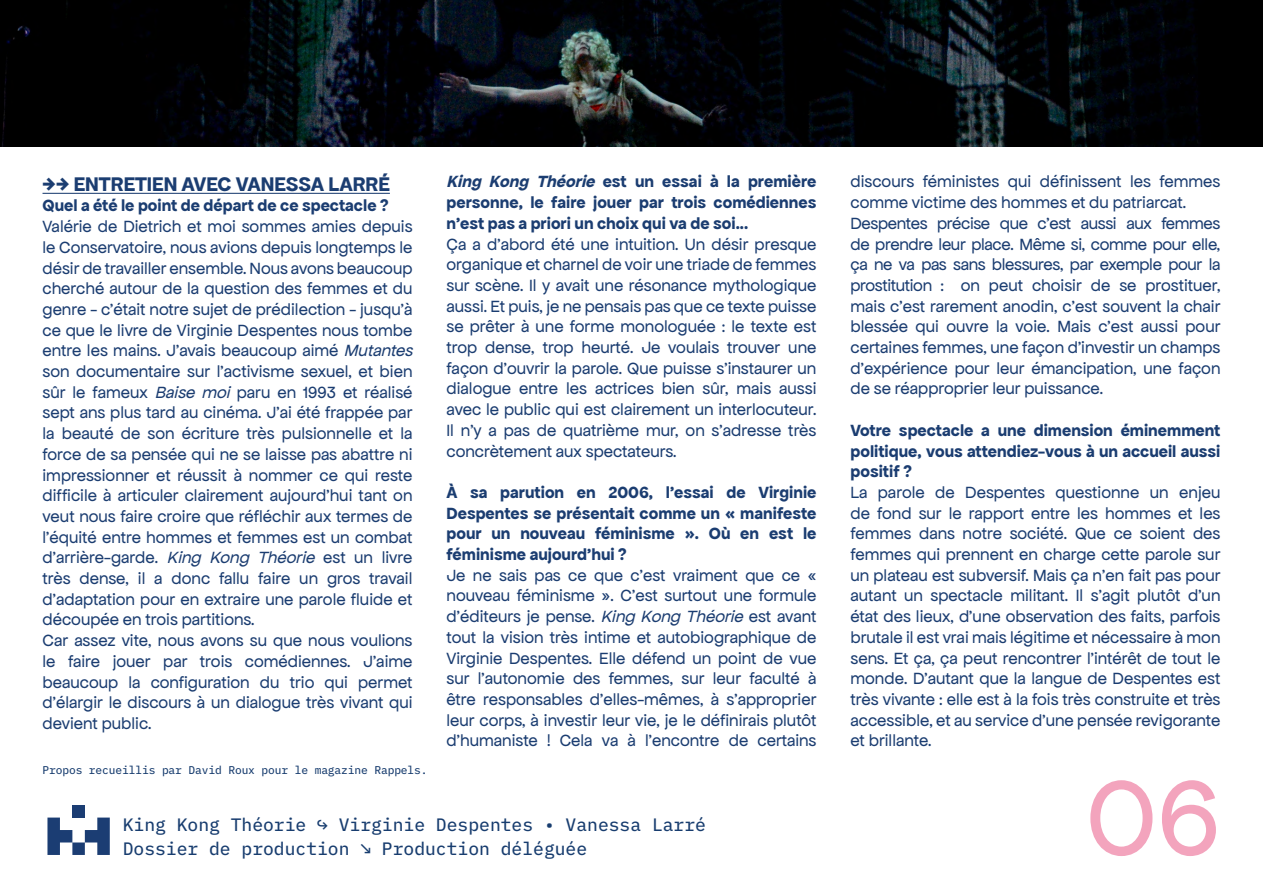
<style>
.page{position:relative;width:1263px;height:893px;background:#fff}
.page>*{position:absolute;margin:0;border:0;box-sizing:border-box;transform-origin:0 0}
.t1{font:112.5px "Apfel Grotezk";color:#f3a4bd}
.t2{font:700 21px "Apfel Grotezk";color:#1b3d71}
.t3{font:18px/24px "IBM Plex Mono Text";color:#183d6f}
.t4{font:17.25px/20.7px "Apfel Grotezk";color:#1b3d71;text-align:justify}
.t5{font:700 17.25px/20.7px "Apfel Grotezk";color:#1b3d71;text-align:justify}
.t6{font:11.25px "IBM Plex Mono Text";letter-spacing:-.01em;color:#183d6f}
.s1{font-style:italic}
</style>
<div class="page">
<svg style="left:47px;top:817px;width:63px;height:38px"></svg>
<div style="left:72px;top:805px;width:13px;height:12px;background:#1b3d73"></div>
<hr style="left:43px;top:193px;width:347px;height:1px;background:#1b3d71">
<img style="left:0;top:0;width:1263px;height:147px">
<p class="t2" style="left:43px;top:172px;width:349px">→→ ENTRETIEN AVEC VANESSA LARRÉ</p>
<p class="t5" style="left:43px;top:195px;width:347px">Quel a été le point de départ de ce spectacle ?</p>
<p class="t4" style="left:43px;top:216px;width:376px;text-align:left">Valérie de Dietrich et moi sommes amies depuis le Conservatoire, nous avions depuis longtemps le désir de travailler ensemble. Nous avons beaucoup cherché autour de la question des femmes et du genre - c’était notre sujet de prédilection - jusqu’à ce que le livre de Virginie Despentes nous tombe entre les mains. J’avais beaucoup aimé <span class="s1">Mutantes </span>son documentaire sur l’activisme sexuel, et bien sûr le fameux <span class="s1">Baise moi</span> paru en 1993 et réalisé sept ans plus tard au cinéma. J’ai été frappée par la beauté de son écriture très pulsionnelle et la force de sa pensée qui ne se laisse pas abattre ni impressionner et réussit à nommer ce qui reste difficile à articuler clairement aujourd'hui tant on veut nous faire croire que réfléchir aux termes de l’équité entre hommes et femmes est un combat d’arrière-garde. <span class="s1">King Kong Théorie</span> est un livre très dense, il a donc fallu faire un gros travail d’adaptation pour en extraire une parole fluide et découpée en trois partitions.<br>Car assez vite, nous avons su que nous voulions le faire jouer par trois comédiennes. J’aime beaucoup la configuration du trio qui permet d’élargir le discours à un dialogue très vivant qui devient public.</p>
<p class="t6" style="left:43px;top:761px;width:387px">Propos recueillis par David Roux pour le magazine Rappels.</p>
<p class="t5" style="left:446px;top:171px;width:371px"><span class="s1">King Kong Théorie</span> est un essai à la première personne, le faire jouer par trois comédiennes n’est pas a priori un choix qui va de soi...</p>
<p class="t4" style="left:446px;top:234px;width:371px">Ça a d’abord été une intuition. Un désir presque organique et charnel de voir une triade de femmes sur scène. Il y avait une résonance mythologique aussi. Et puis, je ne pensais pas que ce texte puisse se prêter à une forme monologuée : le texte est trop dense, trop heurté. Je voulais trouver une façon d’ouvrir la parole. Que puisse s’instaurer un dialogue entre les actrices bien sûr, mais aussi avec le public qui est clairement un interlocuteur.<br>Il n’y a pas de quatrième mur, on s’adresse très concrètement aux spectateurs.</p>
<p class="t5" style="left:446px;top:482px;width:371px">À sa parution en 2006, l’essai de Virginie Despentes se présentait comme un « manifeste pour un nouveau féminisme ». Où en est le féminisme aujourd’hui ?</p>
<p class="t4" style="left:446px;top:565px;width:371px">Je ne sais pas ce que c’est vraiment que ce « nouveau féminisme ». C’est surtout une formule d’éditeurs je pense. <span class="s1">King Kong Théorie</span> est avant tout la vision très intime et autobiographique de Virginie Despentes. Elle défend un point de vue sur l’autonomie des femmes, sur leur faculté à être responsables d’elles-mêmes, à s’approprier leur corps, à investir leur vie, je le définirais plutôt d’humaniste ! Cela va à l’encontre de certains</p>
<p class="t3" style="left:123px;top:811px;width:585px">King Kong Théorie ↪ Virginie Despentes • Vanessa Larré<br>Dossier de production ↘ Production déléguée</p>
<p class="t4" style="left:850px;top:172px;width:371px;text-align:left">discours féministes qui définissent les femmes comme victime des hommes et du patriarcat.<br>Despentes précise que c’est aussi aux femmes de prendre leur place. Même si, comme pour elle, ça ne va pas sans blessures, par exemple pour la prostitution : on peut choisir de se prostituer, mais c’est rarement anodin, c’est souvent la chair blessée qui ouvre la voie. Mais c’est aussi pour certaines femmes, une façon d’investir un champs d’expérience pour leur émancipation, une façon de se réapproprier leur puissance.</p>
<p class="t5" style="left:850px;top:420px;width:371px">Votre spectacle a une dimension éminemment politique, vous attendiez-vous à un accueil aussi positif ?</p>
<p class="t4" style="left:850px;top:482px;width:371px">La parole de Despentes questionne un enjeu de fond sur le rapport entre les hommes et les femmes dans notre société. Que ce soient des femmes qui prennent en charge cette parole sur un plateau est subversif. Mais ça n’en fait pas pour autant un spectacle militant. Il s’agit plutôt d’un état des lieux, d’une observation des faits, parfois brutale il est vrai mais légitime et nécessaire à mon sens. Et ça, ça peut rencontrer l’intérêt de tout le monde. D’autant que la langue de Despentes est très vivante : elle est à la fois très construite et très accessible, et au service d’une pensée revigorante et brillante.</p>
<h1 class="t1" style="left:1086px;top:759px;width:136px">06</h1>
</div>
